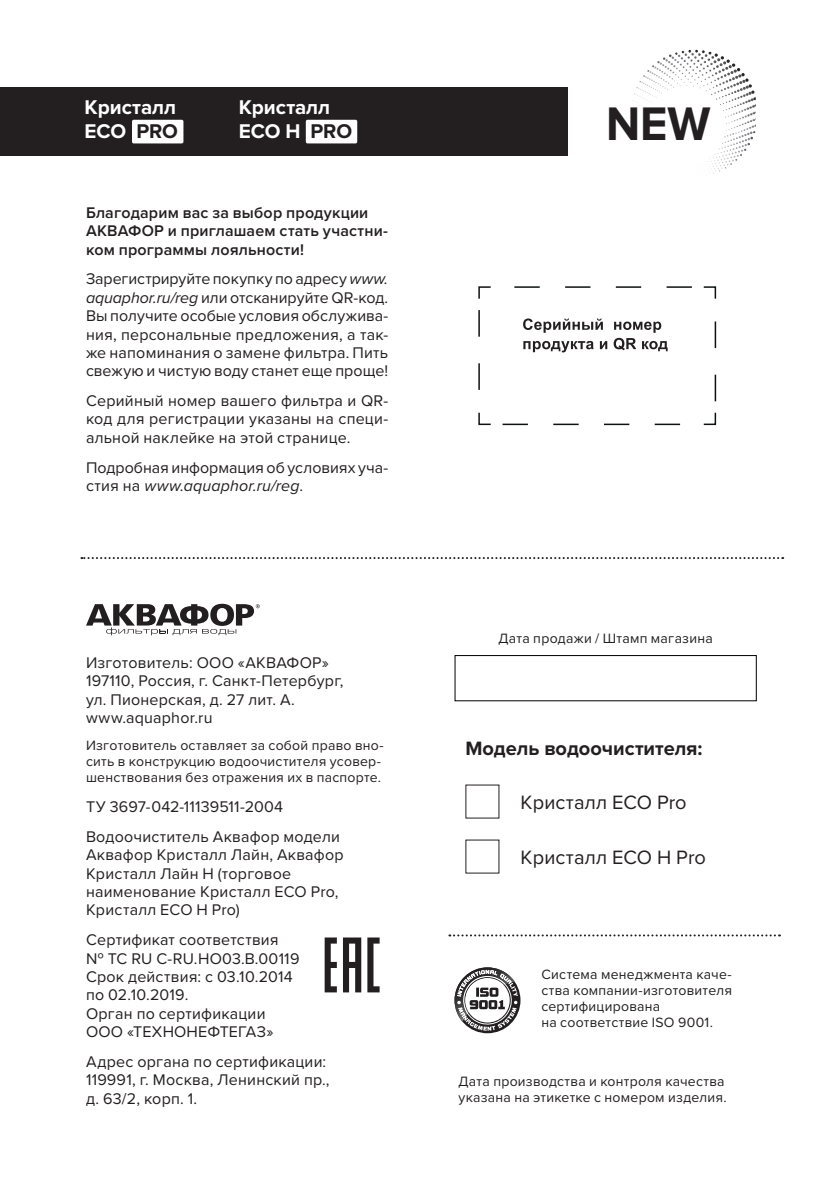
<style>
.page{position:relative;width:840px;height:1191px;background:#fff}
.page>*{position:absolute;margin:0;border:0;box-sizing:border-box;transform-origin:0 0}
.t1{font:700 48.8px "Proxima Nova";color:#231f20;scale:.96 1}
.Body_text{font:700 20.6px/24.4px "Proxima Nova";letter-spacing:-.005em;color:#fff}
.zatgolovok_2_a{font:20px "Proxima Nova";letter-spacing:.005em;color:#231f20}
.zatgolovok_2_a-2{font:700 20px "Proxima Nova";color:#231f20}
.text_a{font:16px/18.4px "Proxima Nova";letter-spacing:.015em;color:#231f20}
.text_a-2{font:600 16px/18.4px "Proxima Nova";letter-spacing:.01em;color:#231f20}
.text_a-3{font:14px/16px "Proxima Nova";letter-spacing:.02em;color:#231f20}
.высокие_технологии{font:14px/16px "Proxima Nova";letter-spacing:.02em;color:#231f20}
.s1{color:#231f20}
.s2{font-style:italic}
</style>
<div class="page">
<svg style="left:324px;top:937px;width:55px;height:55px"></svg>
<svg style="left:454px;top:967px;width:66px;height:66px"></svg>
<img style="left:454px;top:967px;width:46px;height:46px">
<svg style="left:457px;top:970px;width:60px;height:60px"></svg>
<svg style="left:523px;top:318px;width:79px;height:15px"></svg>
<svg style="left:523px;top:341px;width:70px;height:11px"></svg>
<svg style="left:599px;top:341px;width:8px;height:8px"></svg>
<svg style="left:613px;top:321px;width:54px;height:30px"></svg>
<svg style="left:478px;top:412px;width:13px;height:14px"></svg>
<svg style="left:478px;top:310px;width:1px;height:80px"></svg>
<svg style="left:478px;top:286px;width:13px;height:13px"></svg>
<svg style="left:514px;top:286px;width:177px;height:2px"></svg>
<svg style="left:703px;top:286px;width:13px;height:13px"></svg>
<svg style="left:714px;top:321px;width:1px;height:80px"></svg>
<svg style="left:703px;top:412px;width:13px;height:14px"></svg>
<svg style="left:502px;top:423px;width:177px;height:2px"></svg>
<svg style="left:86px;top:604px;width:174px;height:31px"></svg>
<div style="left:454px;top:655px;width:302px;height:46px;border:1px solid #000"></div>
<div style="left:0;top:87px;width:567px;height:68px;background:#231f20"></div>
<div style="left:132px;top:120px;width:51px;height:23px;background:#fff;border-radius:2px"></div>
<div style="left:305px;top:120px;width:52px;height:23px;background:#fff;border-radius:2px"></div>
<svg style="left:632px;top:54px;width:43px;height:47px"></svg>
<svg style="left:710px;top:53px;width:44px;height:47px"></svg>
<svg style="left:707px;top:132px;width:45px;height:42px"></svg>
<img style="left:674px;top:50px;width:39px;height:15px">
<img style="left:718px;top:92px;width:37px;height:16px">
<svg style="left:81px;top:557px;width:701px;height:2px"></svg>
<svg style="left:449px;top:934px;width:330px;height:2px"></svg>
<p class="Body_text" style="left:85px;top:95px;width:95px">Кристалл<br>ECO <span class="s1">PRO</span></p>
<p class="Body_text" style="left:239px;top:95px;width:115px">Кристалл<br>ECO H <span class="s1">PRO</span></p>
<p class="t1" style="left:605px;top:95px;width:110px">NEW</p>
<p class="text_a-2" style="left:86px;top:203px;width:303px">Благодарим вас за выбор продукции<br>АКВАФОР и приглашаем стать участни&shy;ком программы лояльности!</p>
<p class="text_a" style="left:86px;top:269px;width:303px;text-align:justify">Зарегистрируйте покупку по адресу <span class="s2">www. aquaphor.ru/reg</span> или отсканируйте QR-код.<br>Вы получите особые условия обслужива&shy;ния, персональные предложения, а так&shy;же напоминания о замене фильтра. Пить свежую и чистую воду станет еще проще!</p>
<p class="text_a" style="left:86px;top:391px;width:303px;text-align:justify">Серийный номер вашего фильтра и QR&shy;код для регистрации указаны на специ&shy;альной наклейке на этой странице.</p>
<p class="text_a" style="left:86px;top:457px;width:303px">Подробная информация об условиях уча&shy;стия на <span class="s2">www.aquaphor.ru/reg</span>.</p>
<p class="text_a" style="left:86px;top:652px;width:259px">Изготовитель: ООО «АКВАФОР»<br>197110, Россия, г. Санкт-Петербург, ул. Пионерская, д. 27 лит. А. www.aquaphor.ru</p>
<p class="text_a-3" style="left:86px;top:737px;width:299px">Изготовитель оставляет за собой право вно&shy;сить в конструкцию водоочистителя усовер&shy;шенствования без отражения их в паспорте.</p>
<p class="text_a" style="left:86px;top:796px;width:199px">ТУ 3697-042-11139511-2004</p>
<p class="text_a" style="left:86px;top:826px;width:259px">Водоочиститель Аквафор модели<br>Аквафор Кристалл Лайн, Аквафор<br>Кристалл Лайн H (торговое наименование Кристалл ECO Pro,<br>Кристалл ECO H Pro)</p>
<p class="text_a" style="left:86px;top:930px;width:215px">Сертификат соответствия № TC RU С-RU.HO03.В.00119</p>
<p class="text_a" style="left:86px;top:966px;width:208px">Срок действия: с 03.10.2014 по 02.10.2019.</p>
<p class="text_a" style="left:86px;top:1003px;width:189px">Орган по сертификации<br>ООО «ТЕХНОНЕФТЕГАЗ»</p>
<p class="text_a" style="left:86px;top:1051px;width:245px">Адрес органа по сертификации:<br>119991, г. Москва, Ленинский пр., д. 63/2, корп. 1.</p>
<p class="высокие_технологии" style="left:498px;top:629px;width:215px">Дата продажи / Штамп магазина</p>
<p class="zatgolovok_2_a-2" style="left:465px;top:734px;width:238px">Модель водоочистителя:</p>
<p class="zatgolovok_2_a" style="left:520px;top:788px;width:168px">Кристалл ECO Pro</p>
<p class="zatgolovok_2_a" style="left:520px;top:843px;width:187px">Кристалл ECO H Pro</p>
<p class="высокие_технологии" style="left:541px;top:966px;width:192px">Система менеджмента каче&shy;ства компании-изготовителя сертифицирована<br>на соответствие ISO 9001.</p>
<p class="text_a-3" style="left:458px;top:1072px;width:269px">Дата производства и контроля качества указана на этикетке с номером изделия.</p>
</div>
